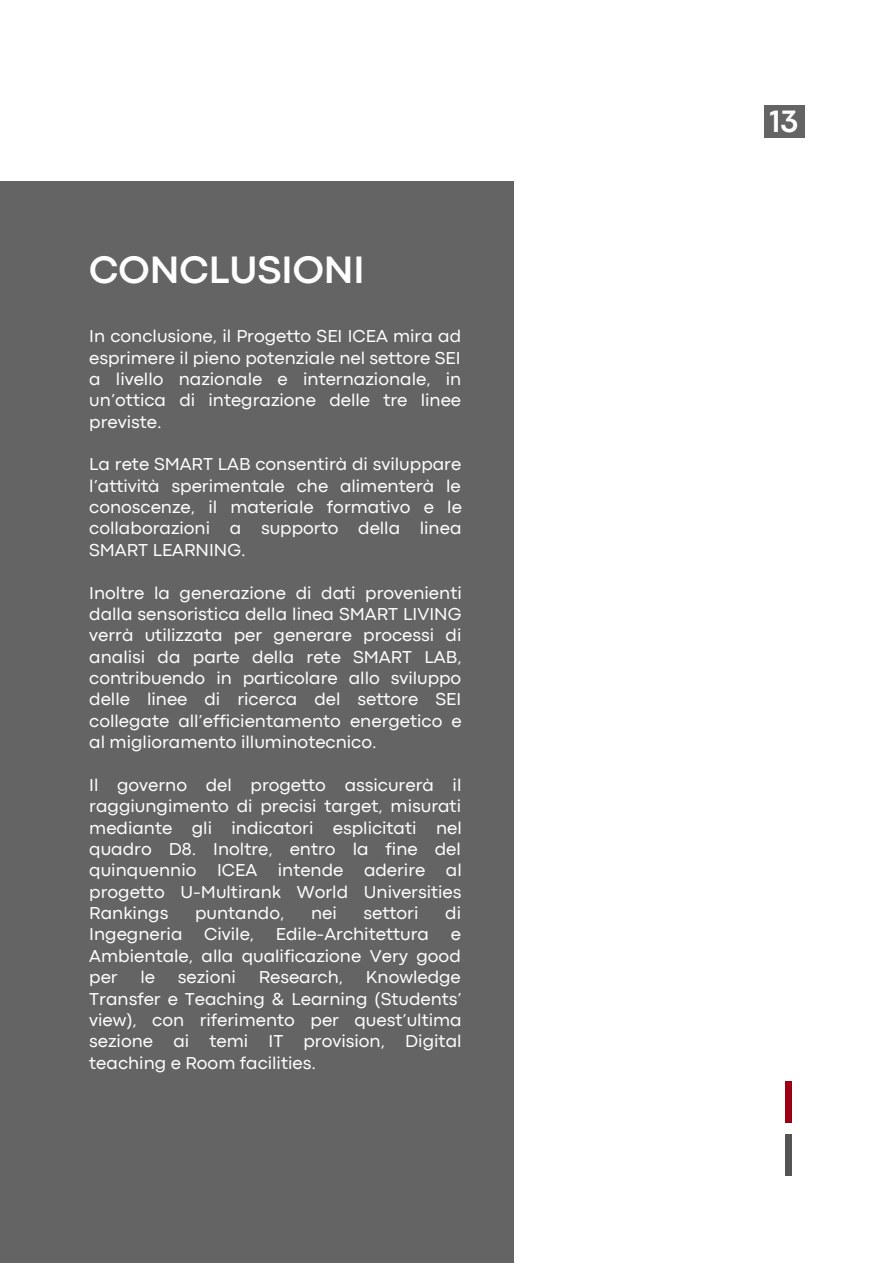
<style>
.page{position:relative;width:893px;height:1264px;background:#fff}
.page>*{position:absolute;margin:0;border:0;box-sizing:border-box;transform-origin:0 0}
.t1{font:500 61.2px "Gill Sans";color:#9b0014}
.t2{font:500 61.2px "Gill Sans";color:#545454}
.t3{font:700 39.9px "Codec Pro";color:#fff}
.t4{font:700 32.25px "Codec Pro";color:#fff}
.t5{font:18px/21.3px "Codec Pro";color:#fff;text-align:justify}
</style>
<div class="page">
<div style="left:763px;top:105px;width:41px;height:32px;background:#646464"></div>
<div style="left:0;top:181px;width:514px;height:1081px;background:#646464"></div>
<h2 class="t3" style="left:89px;top:255px;width:277px">CONCLUSIONI</h2>
<p class="t5" style="left:89px;top:327px;width:373px">In conclusione, il Progetto SEI ICEA mira ad esprimere il pieno potenziale nel settore SEI a livello nazionale e internazionale, in un’ottica di integrazione delle tre linee previste.</p>
<p class="t5" style="left:89px;top:455px;width:374px">La rete SMART LAB consentirà di sviluppare l’attività sperimentale che alimenterà le conoscenze, il materiale formativo e le collaborazioni a supporto della linea SMART LEARNING.</p>
<p class="t5" style="left:89px;top:583px;width:374px">Inoltre la generazione di dati provenienti dalla sensoristica della linea SMART LIVING verrà utilizzata per generare processi di analisi da parte della rete SMART LAB, contribuendo in particolare allo sviluppo delle linee di ricerca del settore SEI collegate all’efficientamento energetico e al miglioramento illuminotecnico.</p>
<p class="t5" style="left:89px;top:775px;width:374px">Il governo del progetto assicurerà il raggiungimento di precisi target, misurati mediante gli indicatori esplicitati nel quadro D8. Inoltre, entro la fine del quinquennio ICEA intende aderire al progetto U-Multirank World Universities Rankings</p>
<p class="t5" style="left:89px;top:903px;width:373px;text-indent:356px">di Ingegneria Civile, Edile-Architettura e Ambientale, alla qualificazione Very good per</p>
<p class="t5" style="left:195px;top:903px;width:91px">puntando,</p>
<p class="t5" style="left:311px;top:903px;width:27px">nei</p>
<p class="t5" style="left:363px;top:903px;width:56px">settori</p>
<p class="t5" style="left:140px;top:967px;width:16px">le</p>
<p class="t5" style="left:178px;top:967px;width:60px">sezioni</p>
<p class="t5" style="left:259px;top:967px;width:86px">Research,</p>
<p class="t5" style="left:89px;top:967px;width:374px;text-indent:276px">Knowledge Transfer e Teaching &amp; Learning (Students’ view), con riferimento per quest’ultima sezione ai temi IT provision, Digital teaching e Room facilities.</p>
<h3 class="t4" style="left:769px;top:110px;width:30px">13</h3>
<h1 class="t1" style="left:780px;top:1080px;width:17px">I</h1>
<h1 class="t2" style="left:780px;top:1134px;width:17px">I</h1>
</div>
